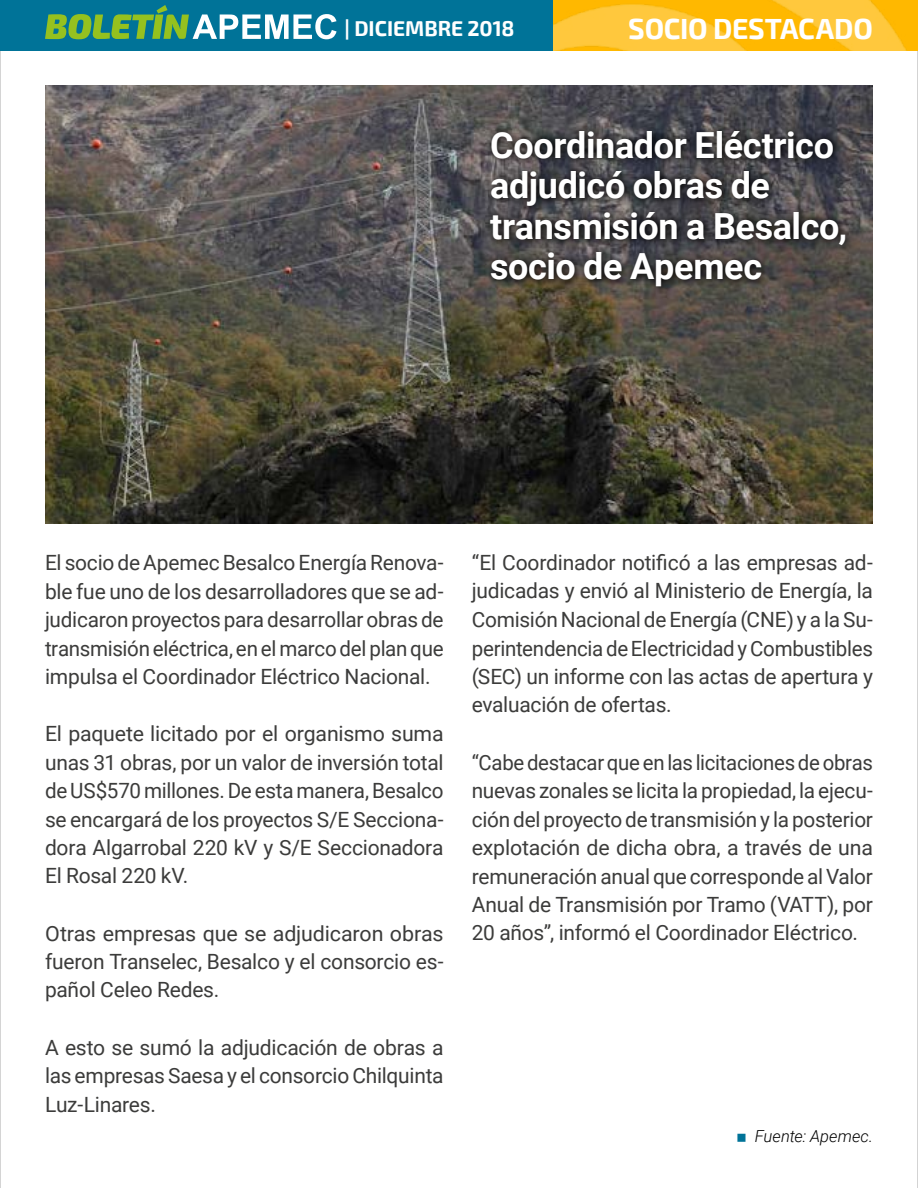
<style>
.page{position:relative;width:918px;height:1188px;background:#fff}
.page>*{position:absolute;margin:0;border:0;box-sizing:border-box;transform-origin:0 0}
.t1{font:700 36px/40.5px "Roboto";letter-spacing:-.01em;color:#fff}
.t2{font:700 28.5px "Exo 2";letter-spacing:-.01em;color:#fff}
.t3{font:21px/28.5px "Roboto";letter-spacing:-.01em;color:#3c3c3b;text-align:justify}
.t4{font:700 21px "Exo 2";color:#fff}
.t5{font:italic 300 16.5px "Roboto";letter-spacing:.005em;color:#000}
</style>
<div class="page">
<hr style="left:0;top:0;width:1px;height:1188px;background:#c4c4c4">
<hr style="left:917px;top:0;width:1px;height:1188px;background:#c4c4c4">
<div style="left:0;top:0;width:554px;height:51px;background:#007398"></div>
<img style="left:554px;top:0;width:364px;height:51px">
<svg style="left:45px;top:5px;width:292px;height:34px"></svg>
<img style="left:45px;top:86px;width:828px;height:438px">
<svg style="left:484px;top:124px;width:370px;height:170px;background:#3e3c3d"></svg>
<p class="t4" style="left:345px;top:16px;width:171px">| DICIEMBRE 2018</p>
<h2 class="t2" style="left:628px;top:12px;width:246px">SOCIO DESTACADO</h2>
<h1 class="t1" style="left:490px;top:123px;width:359px">Coordinador Eléctrico adjudicó obras de transmisión a Besalco, socio de Apemec</h1>
<p class="t3" style="left:45px;top:548px;width:400px">El socio de Apemec Besalco Energía Renova&shy;ble fue uno de los desarrolladores que se ad&shy;judicaron proyectos para desarrollar obras de transmisión eléctrica, en el marco del plan que impulsa el Coordinador Eléctrico Nacional.</p>
<p class="t3" style="left:45px;top:719px;width:400px">El paquete licitado por el organismo suma unas 31 obras, por un valor de inversión total de US$570 millones. De esta manera, Besalco se encargará de los proyectos S/E Secciona&shy;dora Algarrobal 220 kV y S/E Seccionadora El Rosal 220 kV.</p>
<p class="t3" style="left:45px;top:918px;width:400px">Otras empresas que se adjudicaron obras fueron Transelec, Besalco y el consorcio es&shy;pañol Celeo Redes.</p>
<p class="t3" style="left:45px;top:1032px;width:400px">A esto se sumó la adjudicación de obras a las empresas Saesa y el consorcio Chilquinta Luz-Linares.</p>
<p class="t3" style="left:472px;top:548px;width:403px">“El Coordinador notificó a las empresas ad&shy;judicadas y envió al Ministerio de Energía, la Comisión Nacional de Energía (CNE) y a la Su&shy;perintendencia de Electricidad y Combustibles (SEC) un informe con las actas de apertura y evaluación de ofertas.</p>
<p class="t3" style="left:472px;top:747px;width:403px">“Cabe destacar que en las licitaciones de obras nuevas zonales se licita la propiedad, la ejecu&shy;ción del proyecto de transmisión y la posterior explotación de dicha obra, a través de una remuneración anual que corresponde al Valor Anual de Transmisión por Tramo (VATT), por 20 años”, informó el Coordinador Eléctrico.</p>
<p class="t5" style="left:755px;top:1124px;width:120px">Fuente: Apemec.</p>
</div>
